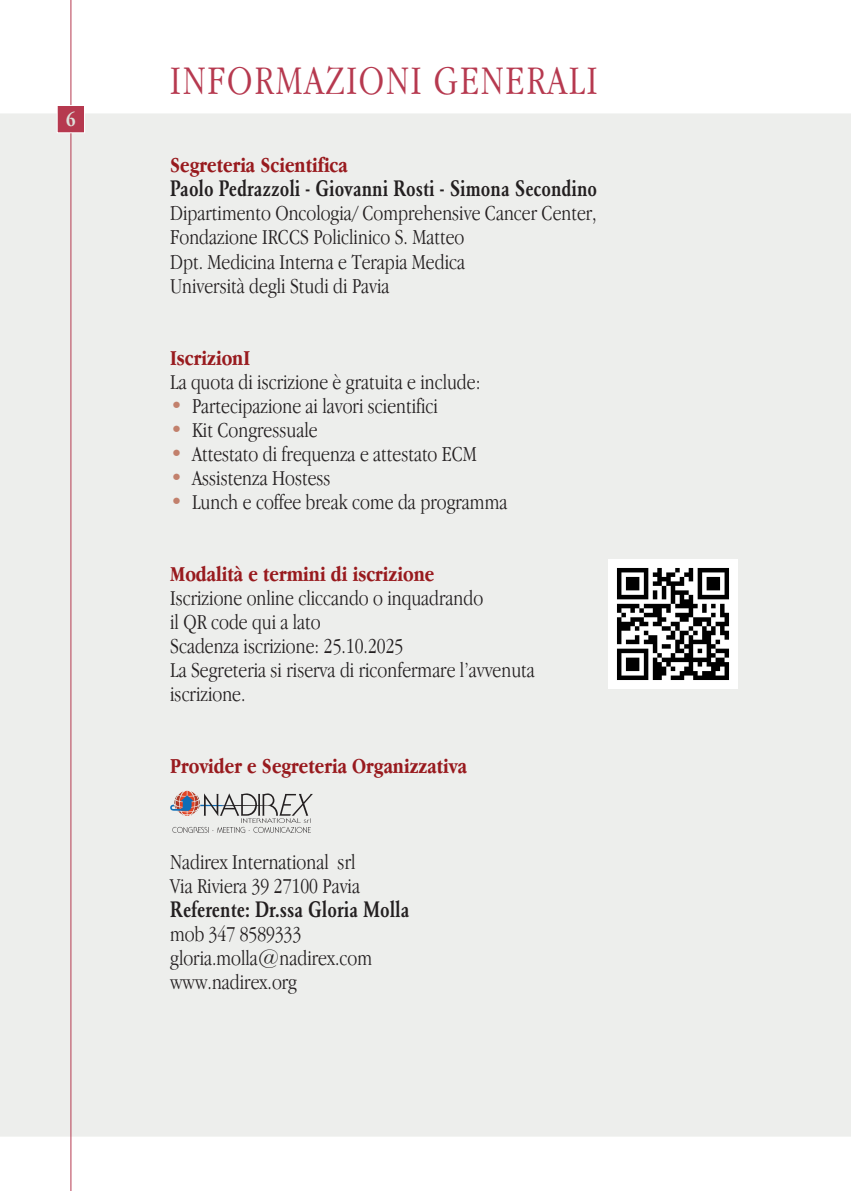
<style>
.page{position:relative;width:851px;height:1191px;background:#fff}
.page>*{position:absolute;margin:0;border:0;box-sizing:border-box;transform-origin:0 0}
.t1{font:300 condensed 42px "Garamond";letter-spacing:.045em;color:#b6394f}
.t2{font:300 condensed 22px/24px "Garamond";color:#231f20}
.t3{font:700 condensed 22px "Garamond";color:#981a1e}
.t4{font:500 condensed 22px "Garamond BE";color:#231f20}
.t5{font:700 condensed 20px "Garamond";color:#dee0db}
.s1{color:#c2806c}
</style>
<div class="page">
<hr style="left:70px;top:0;width:1px;height:1191px;background:#b6394f">
<div style="left:58px;top:106px;width:26px;height:26px;background:#b6394f"></div>
<div style="left:57px;top:105px;width:28px;height:28px;border:1px solid #fff"></div>
<svg style="left:170px;top:790px;width:143px;height:43px;background:#cac7c7"></svg>
<img style="left:616px;top:567px;width:114px;height:114px">
<p class="t5" style="left:66px;top:112px;width:11px">6</p>
<h1 class="t1" style="left:170px;top:64px;width:429px">INFORMAZIONI GENERALI</h1>
<p class="t3" style="left:170px;top:157px;width:179px">Segreteria Scientifica</p>
<p class="t4" style="left:170px;top:180px;width:428px">Paolo Pedrazzoli - Giovanni Rosti - Simona Secondino</p>
<p class="t2" style="left:170px;top:203px;width:428px">Dipartimento Oncologia/ Comprehensive Cancer Center, Fondazione IRCCS Policlinico S. Matteo<br>Dpt. Medicina Interna e Terapia Medica<br>Università degli Studi di Pavia</p>
<p class="t3" style="left:170px;top:349px;width:81px">IscrizionI</p>
<p class="t2" style="left:170px;top:371px;width:312px">La quota di iscrizione è gratuita e include:</p>
<p class="t2" style="left:170px;top:395px;width:269px"><span class="s1">•</span> Partecipazione ai lavori scientifici</p>
<p class="t2" style="left:170px;top:419px;width:149px"><span class="s1">•</span> Kit Congressuale</p>
<p class="t2" style="left:170px;top:443px;width:308px"><span class="s1">•</span> Attestato di frequenza e attestato ECM</p>
<p class="t2" style="left:170px;top:467px;width:162px"><span class="s1">•</span> Assistenza Hostess</p>
<p class="t2" style="left:170px;top:491px;width:339px"><span class="s1">•</span> Lunch e coffee break come da programma</p>
<p class="t3" style="left:170px;top:565px;width:266px">Modalità e termini di iscrizione</p>
<p class="t2" style="left:170px;top:587px;width:366px">Iscrizione online cliccando o inquadrando<br>il QR code qui a lato<br>Scadenza iscrizione: 25.10.2025<br>La Segreteria si riserva di riconfermare l’avvenuta iscrizione.</p>
<p class="t3" style="left:170px;top:757px;width:298px">Provider e Segreteria Organizzativa</p>
<p class="t2" style="left:170px;top:851px;width:191px">Nadirex International srl<br>Via Riviera 39 27100 Pavia</p>
<p class="t4" style="left:170px;top:900px;width:241px">Referente: Dr.ssa Gloria Molla</p>
<p class="t2" style="left:170px;top:923px;width:203px">mob 347 8589333 gloria.molla@nadirex.com www.nadirex.org</p>
</div>
